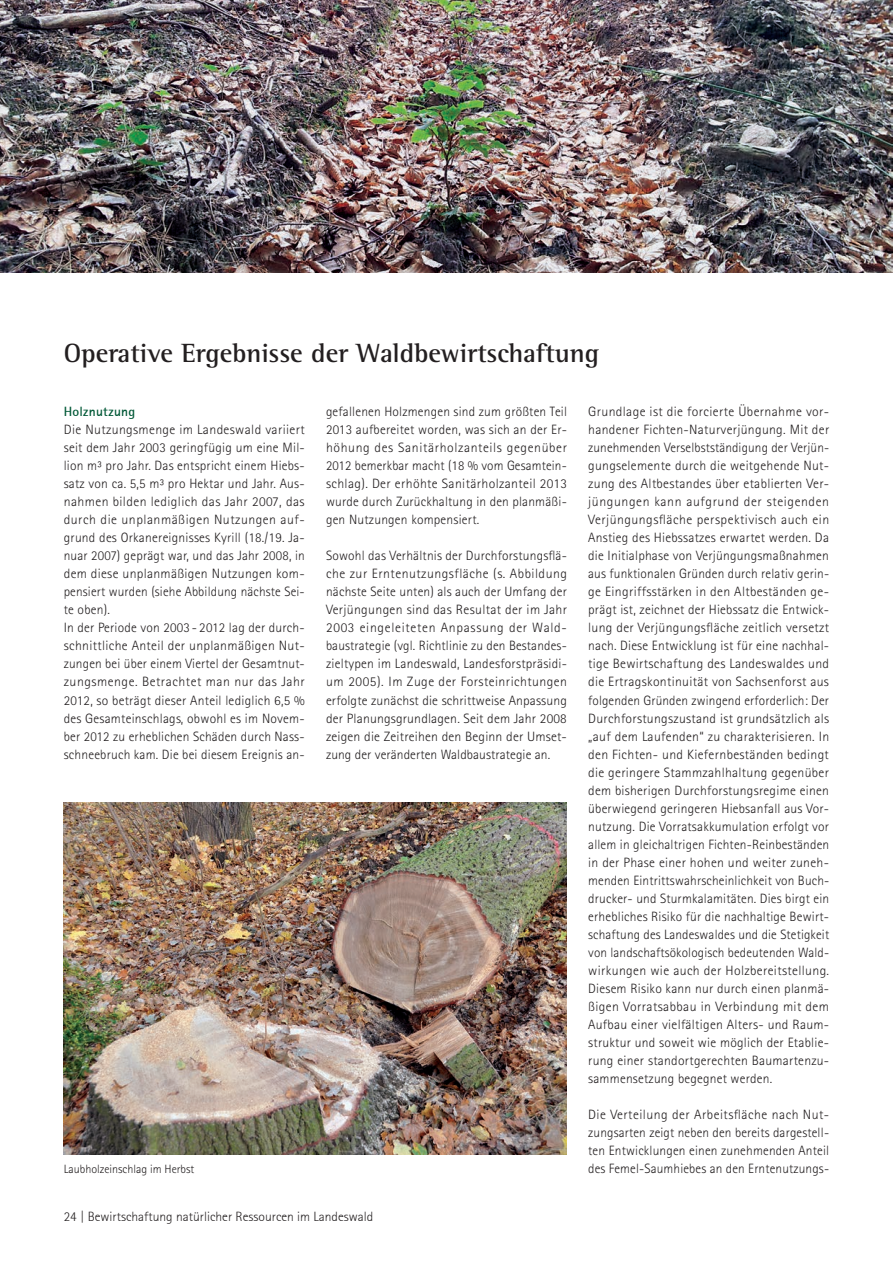
<style>
.page{position:relative;width:893px;height:1263px;background:#fff}
.page>*{position:absolute;margin:0;border:0;box-sizing:border-box;transform-origin:0 0}
.t1{font:700 27px "Rotis Semi Serif";color:#231f20}
.t2{font:300 13.5px/18px "Rotis Sans Serif";letter-spacing:.015em;color:#231f20;text-align:justify}
.t3{font:300 13.5px "Rotis Sans Serif 45";color:#231f20}
.t4{font:700 13.5px "Rotis Sans Serif 65";letter-spacing:.02em;color:#005836}
.Figure{font:300 12px "Rotis Sans Serif";color:#231f20}
</style>
<div class="page">
<img style="left:0;top:0;width:893px;height:272px">
<img style="left:64px;top:803px;width:503px;height:351px">
<h1 class="t1" style="left:64px;top:337px;width:537px">Operative Ergebnisse der Waldbewirtschaftung</h1>
<h4 class="t4" style="left:64px;top:403px;width:73px">Holznutzung</h4>
<p class="t2" style="left:64px;top:421px;width:243px">Die Nutzungsmenge im Landeswald variiert seit dem Jahr 2003 geringfügig um eine Mil&shy;lion m³ pro Jahr. Das entspricht einem Hiebs&shy;satz von ca. 5,5 m³ pro Hektar und Jahr. Aus&shy;nahmen bilden lediglich das Jahr 2007, das durch die unplanmäßigen Nutzungen auf&shy;grund des Orkanereignisses Kyrill (18./19. Ja&shy;nuar 2007) geprägt war, und das Jahr 2008, in dem diese unplanmäßigen Nutzungen kom&shy;pensiert wurden (siehe Abbildung nächste Sei&shy;te oben).</p>
<p class="t2" style="left:64px;top:619px;width:243px">In der Periode von 2003 - 2012 lag der durch&shy;schnittliche Anteil der unplanmäßigen Nut&shy;zungen bei über einem Viertel der Gesamtnut&shy;zungsmenge. Betrachtet man nur das Jahr 2012, so beträgt dieser Anteil lediglich 6,5 % des Gesamteinschlags, obwohl es im Novem&shy;ber 2012 zu erheblichen Schäden durch Nass&shy;schneebruch kam. Die bei diesem Ereignis an-</p>
<p class="t2" style="left:588px;top:403px;width:243px">Grundlage ist die forcierte Übernahme vor&shy;handener Fichten-Naturverjüngung. Mit der zunehmenden Verselbstständigung der Verjün&shy;gungselemente durch die weitgehende Nut&shy;zung des Altbestandes über etablierten Ver&shy;jüngungen kann aufgrund der steigenden Verjüngungsfläche perspektivisch auch ein Anstieg des Hiebssatzes erwartet werden. Da die Initialphase von Verjüngungsmaßnahmen aus funktionalen Gründen durch relativ gerin&shy;ge Eingriffsstärken in den Altbeständen ge&shy;prägt ist, zeichnet der Hiebssatz die Entwick&shy;lung der Verjüngungsfläche zeitlich versetzt nach. Diese Entwicklung ist für eine nachhal&shy;tige Bewirtschaftung des Landeswaldes und die Ertragskontinuität von Sachsenforst aus folgenden Gründen zwingend erforderlich: Der Durchforstungszustand ist grundsätzlich als „auf dem Laufenden“ zu charakterisieren. In den Fichten- und Kiefernbeständen bedingt die geringere Stammzahlhaltung gegenüber dem bisherigen Durchforstungsregime einen überwiegend geringeren Hiebsanfall aus Vor&shy;nutzung. Die Vorratsakkumulation erfolgt vor allem in gleichaltrigen Fichten-Reinbeständen in der Phase einer hohen und weiter zuneh&shy;menden Eintrittswahrscheinlichkeit von Buch&shy;drucker- und Sturmkalamitäten. Dies birgt ein erhebliches Risiko für die nachhaltige Bewirt&shy;schaftung des Landeswaldes und die Stetigkeit von landschaftsökologisch bedeutenden Wald&shy;wirkungen wie auch der Holzbereitstellung.<br>Diesem Risiko kann nur durch einen planmä&shy;ßigen Vorratsabbau in Verbindung mit dem Aufbau einer vielfältigen Alters- und Raum&shy;struktur und soweit wie möglich der Etablie&shy;rung einer standortgerechten Baumartenzu&shy;sammensetzung begegnet werden.</p>
<p class="t2" style="left:588px;top:1105px;width:242px">Die Verteilung der Arbeitsfläche nach Nut&shy;zungsarten zeigt neben den bereits dargestell&shy;ten Entwicklungen einen zunehmenden Anteil</p>
<p class="t2" style="left:326px;top:403px;width:243px">gefallenen Holzmengen sind zum größten Teil 2013 aufbereitet worden, was sich an der Er&shy;höhung des Sanitärholzanteils gegenüber 2012 bemerkbar macht (18 % vom Gesamtein&shy;schlag). Der erhöhte Sanitärholzanteil 2013 wurde durch Zurückhaltung in den planmäßi&shy;gen Nutzungen kompensiert.</p>
<p class="t2" style="left:326px;top:547px;width:243px">Sowohl das Verhältnis der Durchforstungsflä&shy;che zur Erntenutzungsfläche (s. Abbildung nächste Seite unten) als auch der Umfang der Verjüngungen sind das Resultat der im Jahr 2003 eingeleiteten Anpassung der Wald&shy;baustrategie (vgl. Richtlinie zu den Bestandes&shy;zieltypen im Landeswald, Landesforstpräsidi&shy;um 2005). Im Zuge der Forsteinrichtungen erfolgte zunächst die schrittweise Anpassung der Planungsgrundlagen. Seit dem Jahr 2008 zeigen die Zeitreihen den Beginn der Umset&shy;zung der veränderten Waldbaustrategie an.</p>
<p class="Figure" style="left:64px;top:1161px;width:132px">Laubholzeinschlag im Herbst</p>
<p class="t2" style="left:588px;top:1159px;width:242px">des Femel-Saumhiebes an den Erntenutzungs-</p>
<p class="t3" style="left:64px;top:1209px;width:311px">24 | Bewirtschaftung natürlicher Ressourcen im Landeswald</p>
</div>
